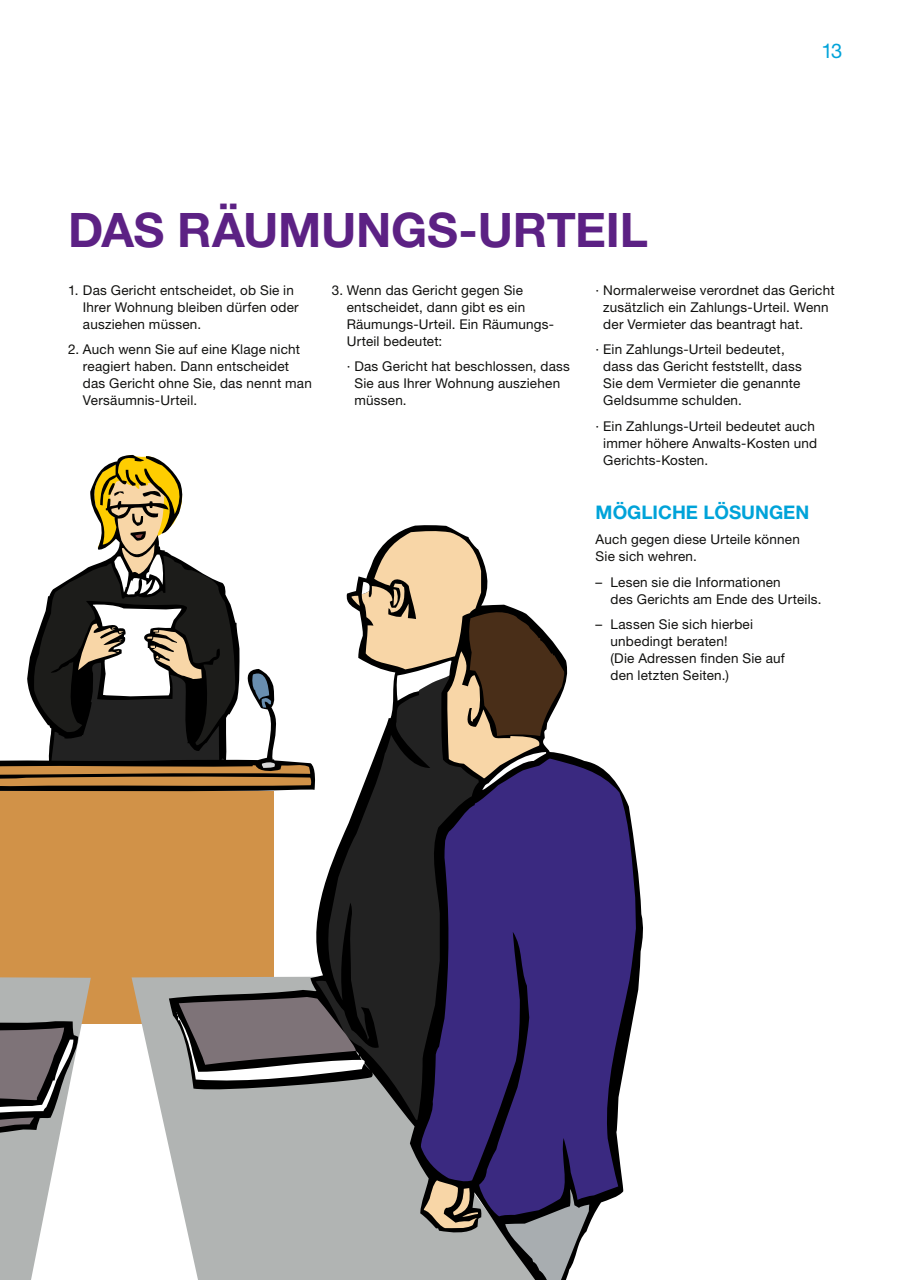
<style>
.page{position:relative;width:902px;height:1280px;background:#fff}
.page>*{position:absolute;margin:0;border:0;box-sizing:border-box;transform-origin:0 0}
.t1{font:700 47.7px "Helvetica Neue LT Std";letter-spacing:-.005em;color:#5c2184}
.t2{font:20.25px "Helvetica Neue LT Std";color:#00a3d9}
.t3{font:700 18.75px "Helvetica Neue LT Std";color:#00a3d9}
.t4{font:13.5px/17px "Helvetica Neue LT Std";letter-spacing:.015em;color:#11110f}
</style>
<div class="page">
<div style="left:0;top:791px;width:274px;height:233px;background:#d19248"></div>
<svg style="left:78px;top:455px;width:105px;height:336px"></svg>
<svg style="left:131px;top:977px;width:38px;height:170px"></svg>
<svg style="left:169px;top:525px;width:474px;height:755px"></svg>
<svg style="left:505px;top:1216px;width:84px;height:64px;background:#939698"></svg>
<svg style="left:421px;top:759px;width:215px;height:457px;background:#40327b"></svg>
<svg style="left:424px;top:1180px;width:54px;height:49px;background:#86755e"></svg>
<svg style="left:315px;top:675px;width:164px;height:445px;background:#474355"></svg>
<svg style="left:176px;top:997px;width:191px;height:86px;background:#6a6467"></svg>
<svg style="left:351px;top:530px;width:213px;height:260px"></svg>
<svg style="left:0;top:574px;width:78px;height:217px"></svg>
<svg style="left:0;top:977px;width:91px;height:303px"></svg>
<h2 class="t2" style="left:821px;top:39px;width:23px">13</h2>
<h1 class="t1" style="left:68px;top:200px;width:581px">DAS RÄUMUNGS-URTEIL</h1>
<p class="t4" style="left:83px;top:281px;width:217px;text-indent:-15px">1. Das Gericht entscheidet, ob Sie in<br>Ihrer Wohnung bleiben dürfen oder ausziehen müssen.</p>
<p class="t4" style="left:83px;top:341px;width:230px;text-indent:-15px">2. Auch wenn Sie auf eine Klage nicht reagiert haben. Dann entscheidet das Gericht ohne Sie, das nennt man<br>Versäumnis-Urteil.</p>
<p class="t4" style="left:347px;top:281px;width:209px;text-indent:-15px">3. Wenn das Gericht gegen Sie entscheidet, dann gibt es ein<br>Räumungs-Urteil. Ein Räumungs-<br>Urteil bedeutet:</p>
<p class="t4" style="left:354px;top:358px;width:217px;text-indent:-8px">· Das Gericht hat beschlossen, dass<br>Sie aus Ihrer Wohnung ausziehen müssen.</p>
<p class="t4" style="left:603px;top:281px;width:233px;text-indent:-8px">· Normalerweise verordnet das Gericht zusätzlich ein Zahlungs-Urteil. Wenn der Vermieter das beantragt hat.</p>
<p class="t4" style="left:603px;top:341px;width:200px;text-indent:-8px">· Ein Zahlungs-Urteil bedeutet, dass das Gericht feststellt, dass<br>Sie dem Vermieter die genannte<br>Geldsumme schulden.</p>
<p class="t4" style="left:603px;top:417px;width:215px;text-indent:-8px">· Ein Zahlungs-Urteil bedeutet auch immer höhere Anwalts-Kosten und<br>Gerichts-Kosten.</p>
<h3 class="t3" style="left:595px;top:500px;width:215px">MÖGLICHE LÖSUNGEN</h3>
<p class="t4" style="left:595px;top:531px;width:206px">Auch gegen diese Urteile können<br>Sie sich wehren.</p>
<p class="t4" style="left:610px;top:573px;width:212px;text-indent:-15px">– Lesen sie die Informationen<br>des Gerichts am Ende des Urteils.</p>
<p class="t4" style="left:610px;top:616px;width:176px;text-indent:-15px">– Lassen Sie sich hierbei unbedingt beraten!<br>(Die Adressen finden Sie auf den letzten Seiten.)</p>
</div>
